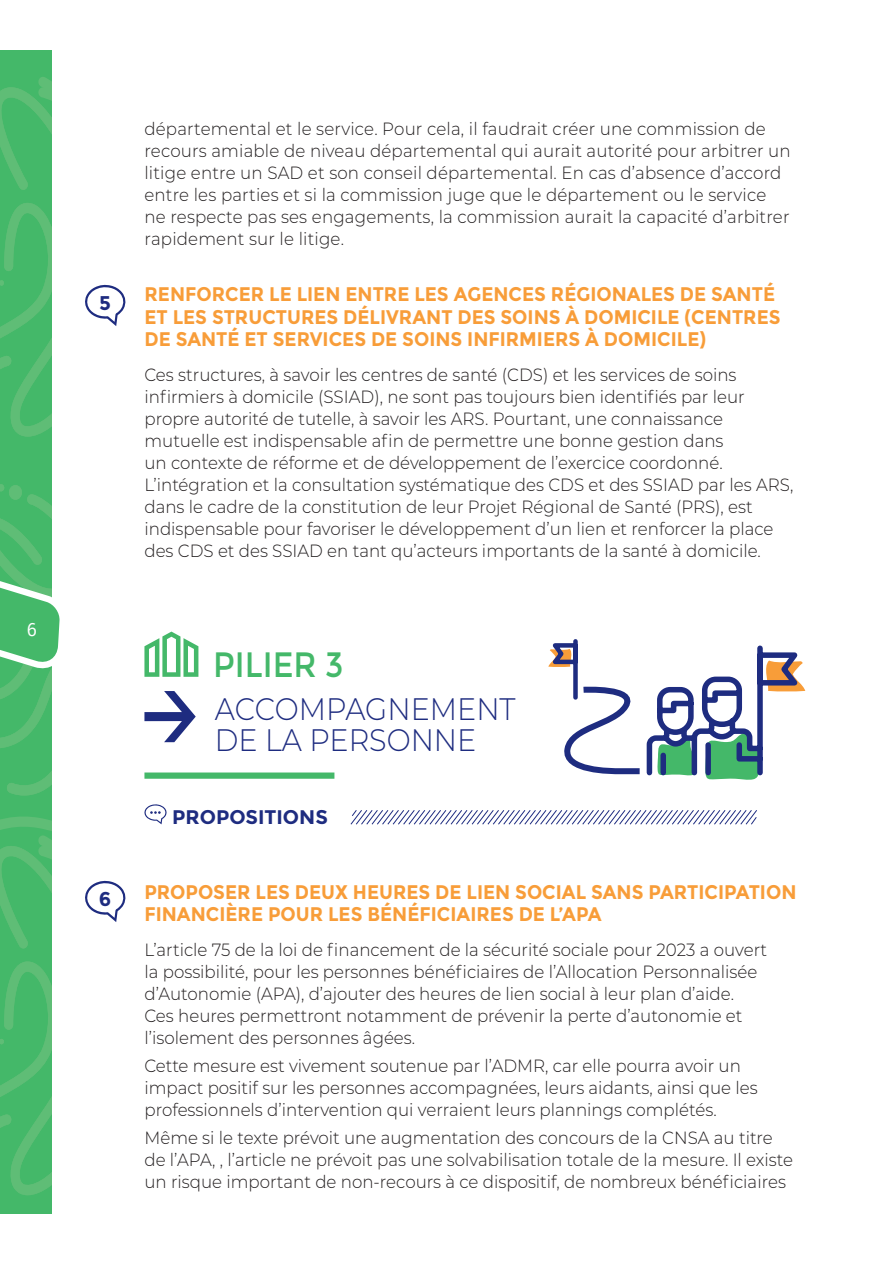
<style>
.page{position:relative;width:893px;height:1263px;background:#fff}
.page>*{position:absolute;margin:0;border:0;box-sizing:border-box;transform-origin:0 0}
.t1{font:35.25px "Montserrat";color:#44b869;scale:.9 1}
.t2{font:300 31.05px/31px "Montserrat";color:#1e2c80;scale:.92 1}
.t3{font:700 19.8px "Montserrat";color:#1e2c80}
.t4{font:700 19.65px/22.5px "Montserrat";color:#f89d39;scale:.94 1}
.t5{font:700 19.65px "Montserrat";color:#1e2c80}
.t6{font:19.05px "Fira Sans";color:#fff}
.t7{font:300 17.7px/22px "Montserrat";color:#231f20;scale:.94 1}
</style>
<div class="page">
<div style="left:0;top:50px;width:52px;height:1163px;background:#44b869"></div>
<svg style="left:0;top:77px;width:52px;height:360px"></svg>
<svg style="left:0;top:484px;width:60px;height:711px"></svg>
<svg style="left:144px;top:632px;width:54px;height:45px"></svg>
<div style="left:144px;top:772px;width:190px;height:7px;background:#44b869"></div>
<svg style="left:144px;top:804px;width:23px;height:20px"></svg>
<svg style="left:350px;top:810px;width:407px;height:15px"></svg>
<svg style="left:144px;top:691px;width:52px;height:51px"></svg>
<svg style="left:85px;top:284px;width:41px;height:42px"></svg>
<svg style="left:85px;top:880px;width:41px;height:42px"></svg>
<svg style="left:548px;top:639px;width:257px;height:141px"></svg>
<p class="t6" style="left:27px;top:615px;width:12px">6</p>
<p class="t3" style="left:99px;top:291px;width:13px">5</p>
<p class="t7" style="left:144px;top:117px;width:689px">départemental et le service. Pour cela, il faudrait créer une commission de recours amiable de niveau départemental qui aurait autorité pour arbitrer un litige entre un SAD et son conseil départemental. En cas d’absence d’accord entre les parties et si la commission juge que le département ou le service ne respecte pas ses engagements, la commission aurait la capacité d’arbitrer rapidement sur le litige.</p>
<p class="t4" style="left:144px;top:283px;width:678px">RENFORCER LE LIEN ENTRE LES AGENCES RÉGIONALES DE SANTÉ<br>ET LES STRUCTURES DÉLIVRANT DES SOINS À DOMICILE (CENTRES<br>DE SANTÉ ET SERVICES DE SOINS INFIRMIERS À DOMICILE)</p>
<p class="t7" style="left:144px;top:363px;width:692px">Ces structures, à savoir les centres de santé (CDS) et les services de soins infirmiers à domicile (SSIAD), ne sont pas toujours bien identifiés par leur propre autorité de tutelle, à savoir les ARS. Pourtant, une connaissance mutuelle est indispensable afin de permettre une bonne gestion dans<br>un contexte de réforme et de développement de l’exercice coordonné.<br>L’intégration et la consultation systématique des CDS et des SSIAD par les ARS, dans le cadre de la constitution de leur Projet Régional de Santé (PRS), est indispensable pour favoriser le développement d’un lien et renforcer la place des CDS et des SSIAD en tant qu’acteurs importants de la santé à domicile.</p>
<p class="t3" style="left:99px;top:887px;width:14px">6</p>
<h1 class="t1" style="left:213px;top:644px;width:147px">PILIER 3</h1>
<h2 class="t2" style="left:215px;top:692px;width:328px">ACCOMPAGNEMENT<br>DE LA PERSONNE</h2>
<p class="t5" style="left:172px;top:806px;width:157px">PROPOSITIONS</p>
<p class="t4" style="left:144px;top:881px;width:695px">PROPOSER LES DEUX HEURES DE LIEN SOCIAL SANS PARTICIPATION<br>FINANCIÈRE POUR LES BÉNÉFICIAIRES DE L’APA</p>
<p class="t7" style="left:144px;top:938px;width:664px">L’article 75 de la loi de financement de la sécurité sociale pour 2023 a ouvert la possibilité, pour les personnes bénéficiaires de l’Allocation Personnalisée d’Autonomie (APA), d’ajouter des heures de lien social à leur plan d’aide.<br>Ces heures permettront notamment de prévenir la perte d’autonomie et l’isolement des personnes âgées.</p>
<p class="t7" style="left:144px;top:1054px;width:654px">Cette mesure est vivement soutenue par l’ADMR, car elle pourra avoir un impact positif sur les personnes accompagnées, leurs aidants, ainsi que les professionnels d’intervention qui verraient leurs plannings complétés.</p>
<p class="t7" style="left:144px;top:1126px;width:692px">Même si le texte prévoit une augmentation des concours de la CNSA au titre de l’APA, , l’article ne prévoit pas une solvabilisation totale de la mesure. Il existe un risque important de non-recours à ce dispositif, de nombreux bénéficiaires</p>
</div>
